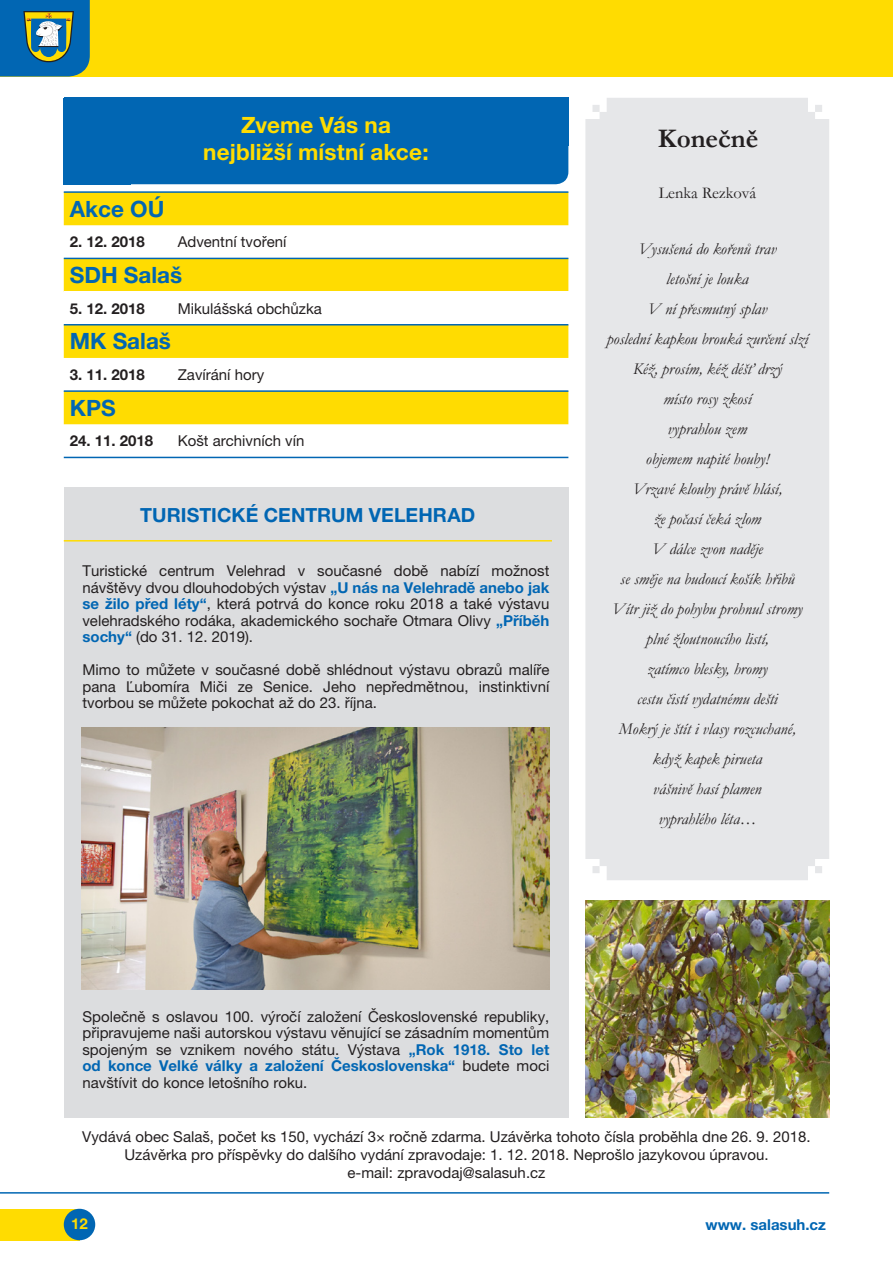
<style>
.page{position:relative;width:893px;height:1263px;background:#fff}
.page>*{position:absolute;margin:0;border:0;box-sizing:border-box;transform-origin:0 0}
.t1{font:700 27px "Garamond";color:#231f20}
.t2{font:700 22.5px/27px "Helvetica Neue LT Pro";letter-spacing:.005em;color:#ffdc01;text-align:center}
.t3{font:700 22.5px "Helvetica Neue LT Pro";color:#0166b3}
.t4{font:700 19.5px "Helvetica Neue LT Pro";letter-spacing:.005em;color:#0166b3}
.t5{font:italic 16.5px/30px "Garamond";color:#231f20;text-align:center}
.t6{font:16.5px "Garamond";color:#231f20}
.t7{font:15px/16.5px "Helvetica Neue LT Pro";color:#231f20;text-align:justify}
.t8{font:700 15px "Helvetica Neue LT Pro";color:#231f20}
.t9{font:700 15px "Helvetica Neue LT Pro";color:#0166b3}
.t10{font:700 15px "Helvetica Neue LT Pro";color:#ffdc01}
.s1{font-weight:700;color:#0166b3}
</style>
<div class="page">
<div style="left:0;top:1209px;width:80px;height:31px;background:#ffdc01"></div>
<div style="left:64px;top:1209px;width:31px;height:31px;background:#0166b3;border-radius:50%"></div>
<hr style="left:0;top:1192px;width:829px;height:1px;background:#0166b3">
<div style="left:0;top:0;width:893px;height:77px;background:#ffdc01"></div>
<svg style="left:0;top:0;width:90px;height:77px;background:#317a9a"></svg>
<div style="left:131px;top:146px;width:437px;height:38px;background:#0166b3"></div>
<div style="left:64px;top:98px;width:504px;height:48px;background:#0166b3"></div>
<div style="left:64px;top:98px;width:67px;height:86px;background:#0166b3"></div>
<div style="left:585px;top:98px;width:244px;height:782px;background:#e6e7e9"></div>
<div style="left:64px;top:487px;width:504px;height:630px;background:#dcdddf"></div>
<hr style="left:64px;top:540px;width:488px;height:1px;background:#ffdc01">
<img style="left:81px;top:727px;width:468px;height:262px">
<svg style="left:64px;top:193px;width:504px;height:231px;fill:#ffdc01"></svg>
<div style="left:64px;top:292px;width:504px;height:33px;background:#fff"></div>
<hr style="left:64px;top:191px;width:504px;height:2px;background:#0166b3">
<hr style="left:64px;top:258px;width:504px;height:1px;background:#0166b3">
<hr style="left:64px;top:324px;width:504px;height:1px;background:#0166b3">
<hr style="left:64px;top:390px;width:504px;height:2px;background:#0166b3">
<hr style="left:64px;top:457px;width:504px;height:1px;background:#0166b3">
<img style="left:585px;top:900px;width:244px;height:217px">
<h2 class="t2" style="left:203px;top:111px;width:227px">Zveme Vás na nejbližší místní akce:</h2>
<h2 class="t3" style="left:70px;top:195px;width:96px">Akce OÚ</h2>
<p class="t8" style="left:70px;top:233px;width:77px">2. 12. 2018</p>
<p class="t7" style="left:178px;top:233px;width:110px">Adventní tvoření</p>
<h2 class="t3" style="left:70px;top:261px;width:114px">SDH Salaš</h2>
<p class="t8" style="left:70px;top:299px;width:77px">5. 12. 2018</p>
<p class="t7" style="left:178px;top:300px;width:146px">Mikulášská obchůzka</p>
<h2 class="t3" style="left:70px;top:327px;width:103px">MK Salaš</h2>
<p class="t8" style="left:70px;top:365px;width:77px">3. 11. 2018</p>
<p class="t7" style="left:178px;top:366px;width:88px">Zavírání hory</p>
<h2 class="t3" style="left:70px;top:394px;width:47px">KPS</h2>
<p class="t8" style="left:70px;top:432px;width:85px">24. 11. 2018</p>
<p class="t7" style="left:178px;top:432px;width:128px">Košt archivních vín</p>
<h3 class="t4" style="left:140px;top:503px;width:337px">TURISTICKÉ CENTRUM VELEHRAD</h3>
<p class="t7" style="left:82px;top:562px;width:468px">Turistické centrum Velehrad v současné době nabízí možnost návštěvy dvou dlouhodobých výstav <span class="s1">„U nás na Velehradě anebo jak se žilo před léty“</span>, která potrvá do konce roku 2018 a také výstavu velehradského rodáka, akademického sochaře Otmara Olivy <span class="s1">„Příběh sochy“</span> (do 31. 12. 2019).</p>
<p class="t7" style="left:82px;top:661px;width:468px">Mimo to můžete v současné době shlédnout výstavu obrazů malíře pana Ľubomíra Miči ze Senice. Jeho nepředmětnou, instinktivní tvorbou se můžete pokochat až do 23. října.</p>
<h1 class="t1" style="left:658px;top:120px;width:102px">Konečně</h1>
<p class="t6" style="left:659px;top:182px;width:99px">Lenka Rezková</p>
<p class="t5" style="left:607px;top:233px;width:203px">Vysušená do kořenů trav<br>letošní je louka<br>V ní přesmutný splav<br>poslední kapkou brouká zurčení slzí<br>Kéž, prosím, kéž déšť drzý<br>místo rosy zkosí<br>vyprahlou zem<br>objemem napité houby!<br>Vrzavé klouby právě hlásí,<br>že počasí čeká zlom<br>V dálce zvon naděje<br>se směje na budoucí košík hřibů<br>Vítr již do pohybu prohnul stromy plné žloutnoucího listí,<br>zatímco blesky, hromy<br>cestu čistí vydatnému dešti<br>Mokrý je štít i vlasy rozcuchané, když kapek pirueta<br>vášnivě hasí plamen<br>vyprahlého léta…</p>
<p class="t7" style="left:82px;top:1008px;width:468px">Společně s oslavou 100. výročí založení Československé republiky, připravujeme naši autorskou výstavu věnující se zásadním momentům spojeným se vznikem nového státu. Výstava <span class="s1">„Rok 1918. Sto let od konce Velké války a založení Československa“</span> budete moci navštívit do konce letošního roku.</p>
<p class="t7" style="left:82px;top:1127px;width:730px;line-height:18px;text-align:center">Vydává obec Salaš, počet ks 150, vychází 3× ročně zdarma. Uzávěrka tohoto čísla proběhla dne 26. 9. 2018.<br>Uzávěrka pro příspěvky do dalšího vydání zpravodaje: 1. 12. 2018. Neprošlo jazykovou úpravou.<br>e-mail: zpravodaj@salasuh.cz</p>
<p class="t10" style="left:71px;top:1215px;width:18px">12</p>
<p class="t9" style="left:705px;top:1215px;width:122px">www. salasuh.cz</p>
</div>
